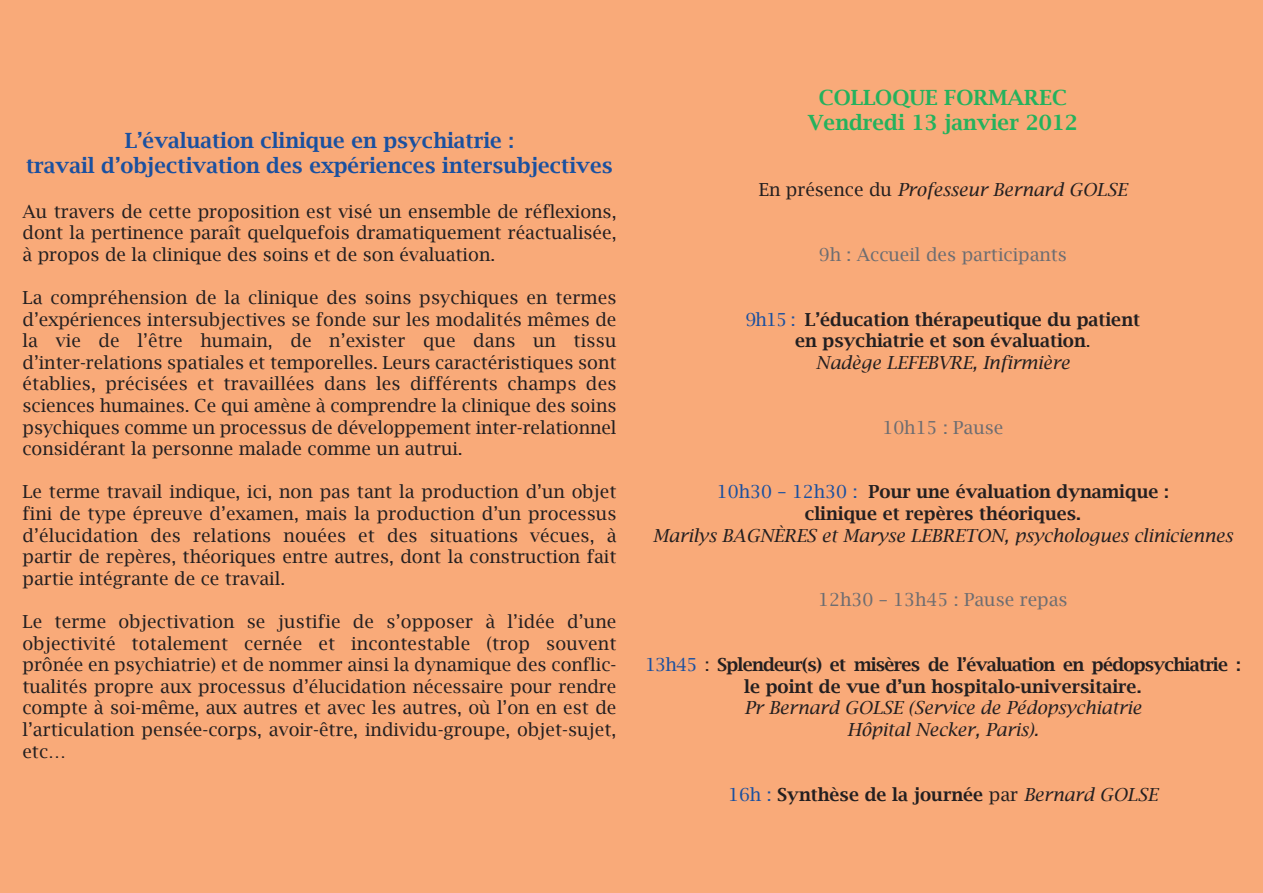
<style>
.page{position:relative;width:1263px;height:893px;background:#f9aa79}
.page>*{position:absolute;margin:0;border:0;box-sizing:border-box;transform-origin:0 0}
.t1{font:600 21px/25.2px "Lucida Bright";color:#1a50a0;text-align:center}
.t2{font:600 21px/25.2px "Lucida Bright";color:#24b25d;text-align:center}
.t3{font:18px/21.6px "Lucida Bright";color:#231f20;text-align:justify}
.t4{font:600 18px/21.6px "Lucida Bright";color:#231f20;text-align:center}
.t5{font:italic 18px/21.6px "Lucida Bright";color:#231f20;text-align:center}
.t6{font:600 18px/21.6px "Lucida Bright";letter-spacing:-.04em;color:#231f20;text-align:center}
.t7{font:18px "Lucida Bright";color:#6d6d71}
.s1{font-family:"Arial"}
.s2{font-style:normal}
.s3{font-weight:400;color:#1a50a0}
.s4{font-weight:400}
.s5{font-weight:400;font-style:italic}
</style>
<div class="page">
<p class="t1" style="left:26px;top:127px;width:588px">L’évaluation clinique en psychiatrie :<br>travail d’objectivation des expériences intersubjectives</p>
<p class="t3" style="left:22px;top:200px;width:595px">Au travers de cette proposition est visé un ensemble de réflexions, dont la pertinence paraît quelquefois dramatiquement réactualisée, à propos de la clinique des soins et de son évaluation.</p>
<p class="t3" style="left:22px;top:286px;width:595px">La compréhension de la clinique des soins psychiques en termes d’expériences intersubjectives se fonde sur les modalités mêmes de la vie de l’être humain, de n’exister que dans un tissu d’inter-relations spatiales et temporelles. Leurs caractéristiques sont établies, précisées et travaillées dans les différents champs des sciences humaines. Ce qui amène à comprendre la clinique des soins psychiques comme un processus de développement inter-relationnel considérant la personne malade comme un autrui.</p>
<p class="t3" style="left:22px;top:481px;width:595px">Le terme travail indique, ici, non pas tant la production d’un objet fini de type épreuve d’examen, mais la production d’un processus d’élucidation des relations nouées et des situations vécues, à partir de repères, théoriques entre autres, dont la construction fait partie intégrante de ce travail.</p>
<p class="t3" style="left:22px;top:610px;width:595px">Le terme objectivation se justifie de s’opposer à l’idée d’une objectivité totalement cernée et incontestable (trop souvent prônée en psychiatrie) et de nommer ainsi la dynamique des conflic&shy;tualités propre aux processus d’élucidation nécessaire pour rendre compte à soi-même, aux autres et avec les autres, où l’on en est de l’articulation pensée-corps, avoir-être, individu-groupe, objet-sujet, etc<span class="s1">…</span></p>
<p class="t2" style="left:808px;top:84px;width:272px">COLLOQUE FORMAREC<br>Vendredi 13 janvier 2012</p>
<p class="t5" style="left:759px;top:178px;width:370px"><span class="s2">En présence du</span> Professeur Bernard GOLSE</p>
<p class="t7" style="left:819px;top:243px;width:250px">9h : Accueil des participants</p>
<p class="t4" style="left:746px;top:308px;width:396px"><span class="s3">9h15 :</span> L’éducation thérapeutique du patient en psychiatrie et son évaluation<span class="s4">.<br></span><span class="s5">Nadège LEFEBVRE, Infirmière</span></p>
<p class="t7" style="left:882px;top:416px;width:122px">10h15 : Pause</p>
<p class="t4" style="left:717px;top:481px;width:454px"><span class="s3">10h30 – 12h30 :</span> Pour une évaluation dynamique : clinique et repères théoriques.</p>
<p class="t5" style="left:653px;top:524px;width:581px">Marilys BAGNèRES et Maryse LEBRETON, psychologues cliniciennes</p>
<p class="t7" style="left:818px;top:589px;width:251px">12h30 – 13h45 : Pause repas</p>
<p class="t6" style="left:645px;top:654px;width:597px"><span class="s3">13h45</span> <span class="s4">:</span> Splendeur(s) et misères de l’évaluation en pédopsychiatrie : le point de vue d’un hospitalo-universitaire.</p>
<p class="t5" style="left:744px;top:697px;width:398px">Pr Bernard GOLSE (Service de Pédopsychiatrie<br>Hôpital Necker, Paris).</p>
<p class="t4" style="left:728px;top:783px;width:431px"><span class="s3">16h :</span> Synthèse de la journée <span class="s4">par</span> <span class="s5">Bernard GOLSE</span></p>
</div>
